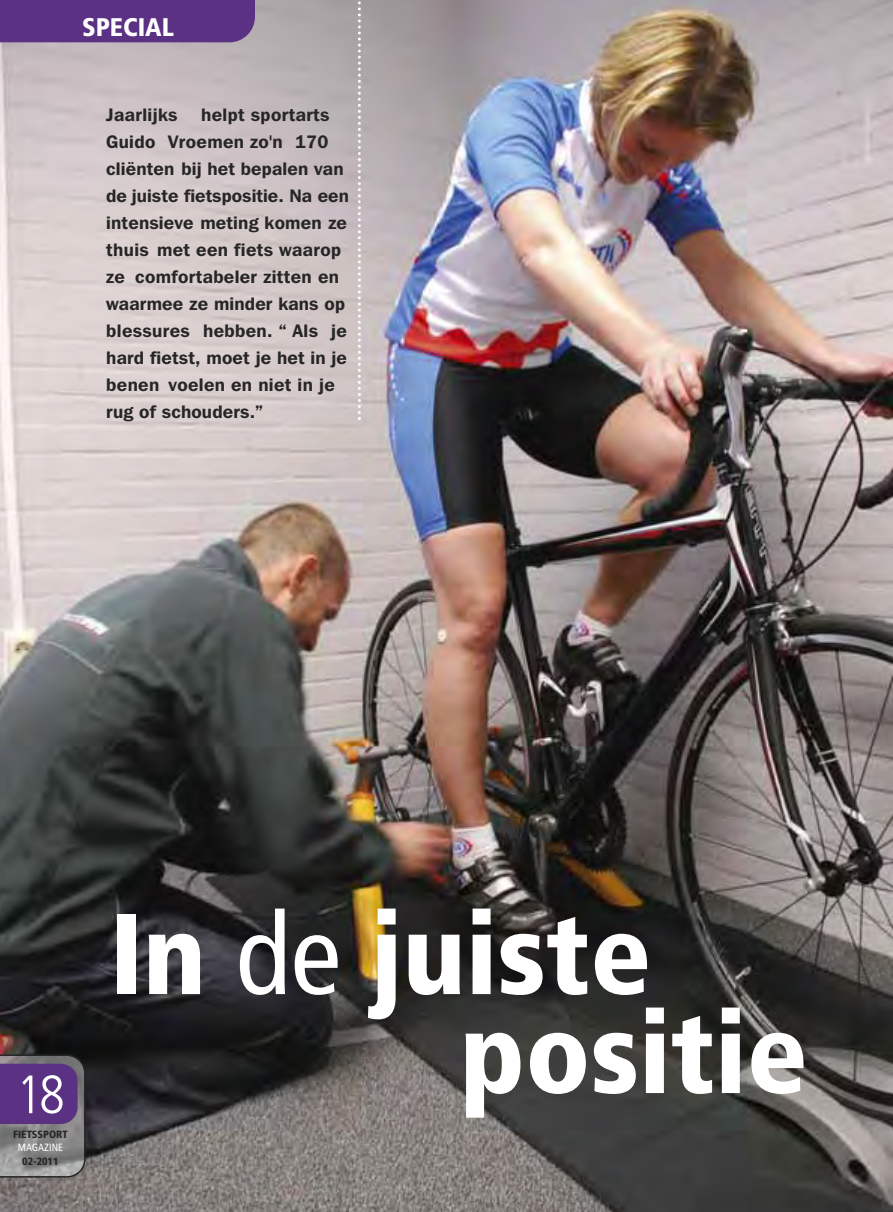
<style>
.page{position:relative;width:893px;height:1212px;background:#fff}
.page>*{position:absolute;margin:0;border:0;box-sizing:border-box;transform-origin:0 0}
.t1{font:900 condensed 114px/99px "Frutiger";color:#fff}
.t2{font:300 condensed 54px "Frutiger";color:#fff}
.t3{font:900 condensed 25.5px "Frutiger";color:#fff}
.t4{font:600 18px/27px "Franklin Gothic IT Cby BT";letter-spacing:.02em;color:#272627}
.t5{font:900 condensed 10.5px "Frutiger";color:#272627}
.t6{font:condensed 10.5px "Frutiger";color:#fff}
.s1{font-weight:400}
</style>
<div class="page">
<img style="left:0;top:0;width:892px;height:1212px">
<div style="left:0;top:0;width:255px;height:42px;background:#5b3183"></div>
<svg style="left:0;top:1054px;width:86px;height:123px;background:#705e81"></svg>
<svg style="left:358px;top:0;width:3px;height:420px"></svg>
<h3 class="t3" style="left:82px;top:17px;width:94px">SPECIAL</h3>
<p class="t4" style="left:106px;top:101px;width:244px;text-indent:95px">helpt sportarts<br>Guido Vroemen zo'n 170 cliënten bij het bepalen van de juiste fietspositie. Na een intensieve meting komen ze thuis met een fiets waarop ze comfortabeler zitten en waarmee ze minder kans op blessures hebben. “ Als je hard fietst, moet je het in je benen voelen en niet in je rug of schouders.”</p>
<p class="t4" style="left:106px;top:101px;width:73px">Jaarlijks</p>
<h2 class="t2" style="left:16px;top:1073px;width:51px">18</h2>
<p class="t5" style="left:13px;top:1130px;width:56px">FIETSSPORT</p>
<p class="t6" style="left:18px;top:1141px;width:47px">MAGAZINE</p>
<p class="t5" style="left:22px;top:1157px;width:38px">02-2011</p>
<h1 class="t1" style="left:460px;top:914px;width:349px;text-indent:-351px">In <span class="s1">de</span> juiste positie</h1>
</div>
